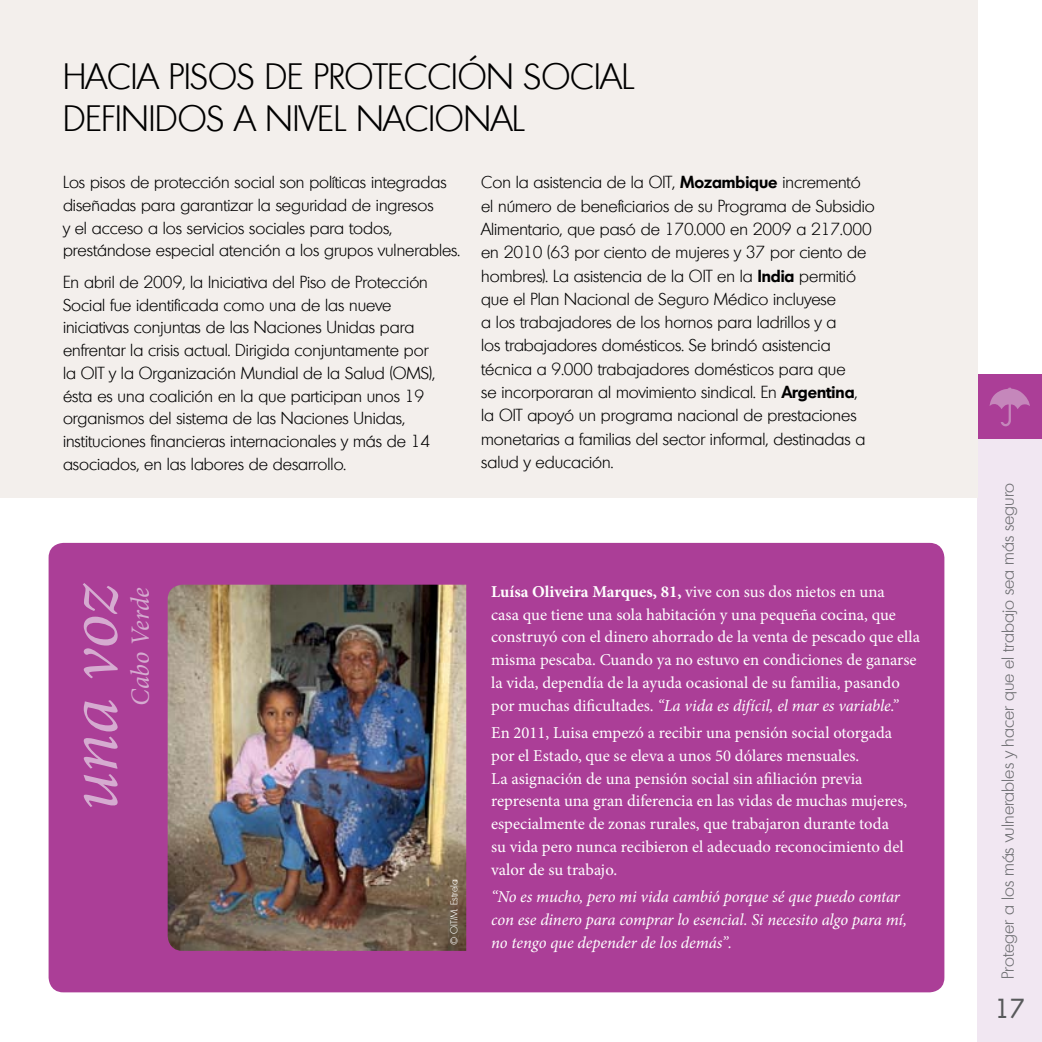
<style>
.page{position:relative;width:1042px;height:1042px;background:#fff}
.page>*{position:absolute;margin:0;border:0;box-sizing:border-box;transform-origin:0 0}
.t1{font:italic 73.5px "Minion Pro";letter-spacing:-.01em;color:#d5abd0}
.t2{font:300 35px/42px "Montreal";color:#000}
.t3{font:italic 26.25px "Minion Pro";color:#d5abd0}
.t4{font:26.25px "Montreal";color:#58595b}
.t5{font:300 16.62px/23.3px "Montreal";color:#000}
.t6{font:16.62px/22.8px "Minion Pro";color:#fff}
.t7{font:italic 16.62px/22.8px "Minion Pro";letter-spacing:-.005em;color:#fff}
.t8{font:300 16.62px "Montreal";color:#6d6e71}
.t9{font:300 9.62px "Montreal";color:#fff}
.s1{font-weight:600}
.s2{font-weight:700}
.s3{font-style:italic}
</style>
<div class="page">
<div style="left:977px;top:439px;width:65px;height:603px;background:#f1e7f2"></div>
<div style="left:977px;top:375px;width:65px;height:64px;background:#ab3e97"></div>
<svg style="left:989px;top:388px;width:41px;height:38px"></svg>
<div style="left:0;top:0;width:977px;height:497px;background:#f3efec"></div>
<div style="left:49px;top:543px;width:895px;height:449px;background:#ab3e97;border-radius:15px"></div>
<img style="left:168px;top:585px;width:298px;height:366px">
<h2 class="t2" style="left:63px;top:55px;width:573px">HACIA PISOS DE PROTECCIÓN SOCIAL<br>DEFINIDOS A NIVEL NACIONAL</h2>
<p class="t5" style="left:63px;top:171px;width:399px;line-height:22.8px">Los pisos de protección social son políticas integradas diseñadas para garantizar la seguridad de ingresos<br>y el acceso a los servicios sociales para todos, prestándose especial atención a los grupos vulnerables.</p>
<p class="t5" style="left:63px;top:270px;width:374px;line-height:22.8px">En abril de 2009, la Iniciativa del Piso de Protección Social fue identificada como una de las nueve iniciativas conjuntas de las Naciones Unidas para enfrentar la crisis actual. Dirigida conjuntamente por la OIT y la Organización Mundial de la Salud (OMS), ésta es una coalición en la que participan unos 19 organismos del sistema de las Naciones Unidas, instituciones financieras internacionales y más de 14 asociados, en las labores de desarrollo.</p>
<p class="t5" style="left:481px;top:171px;width:395px">Con la asistencia de la OIT, <span class="s1">Mozambique</span> incrementó el número de beneficiarios de su Programa de Subsidio Alimentario, que pasó de 170.000 en 2009 a 217.000 en 2010 (63 por ciento de mujeres y 37 por ciento de hombres). La asistencia de la OIT en la <span class="s1">India</span> permitió que el Plan Nacional de Seguro Médico incluyese<br>a los trabajadores de los hornos para ladrillos y a<br>los trabajadores domésticos. Se brindó asistencia técnica a 9.000 trabajadores domésticos para que<br>se incorporaran al movimiento sindical. En <span class="s1">Argentina</span>,<br>la OIT apoyó un programa nacional de prestaciones monetarias a familias del sector informal, destinadas a salud y educación.</p>
<h1 class="t1" style="left:43px;top:811px;width:230px;rotate:-90deg">una voz</h1>
<h3 class="t3" style="left:122px;top:706px;width:120px;rotate:-90deg">Cabo Verde</h3>
<p class="t6" style="left:491px;top:580px;width:430px"><span class="s2">Luísa Oliveira Marques, 81,</span> vive con sus dos nietos en una<br>casa que tiene una sola habitación y una pequeña cocina, que construyó con el dinero ahorrado de la venta de pescado que ella misma pescaba. Cuando ya no estuvo en condiciones de ganarse la vida, dependía de la ayuda ocasional de su familia, pasando por muchas dificultades. <span class="s3">“La vida es difícil, el mar es variable.”</span></p>
<p class="t6" style="left:491px;top:721px;width:417px">En 2011, Luisa empezó a recibir una pensión social otorgada por el Estado, que se eleva a unos 50 dólares mensuales.<br>La asignación de una pensión social sin afiliación previa representa una gran diferencia en las vidas de muchas mujeres, especialmente de zonas rurales, que trabajaron durante toda su vida pero nunca recibieron el adecuado reconocimiento del valor de su trabajo.</p>
<p class="t7" style="left:491px;top:886px;width:417px">“No es mucho, pero mi vida cambió porque sé que puedo contar con ese dinero para comprar lo esencial. Si necesito algo para mí, no tengo que depender de los demás”.</p>
<p class="t9" style="left:448px;top:945px;width:68px;rotate:-90deg">© OIT/M. Estrela</p>
<p class="t8" style="left:997px;top:979px;width:498px;rotate:-90deg">Proteger a los más vulnerables y hacer que el trabajo sea más seguro</p>
<h3 class="t4" style="left:994px;top:991px;width:32px">17</h3>
</div>
